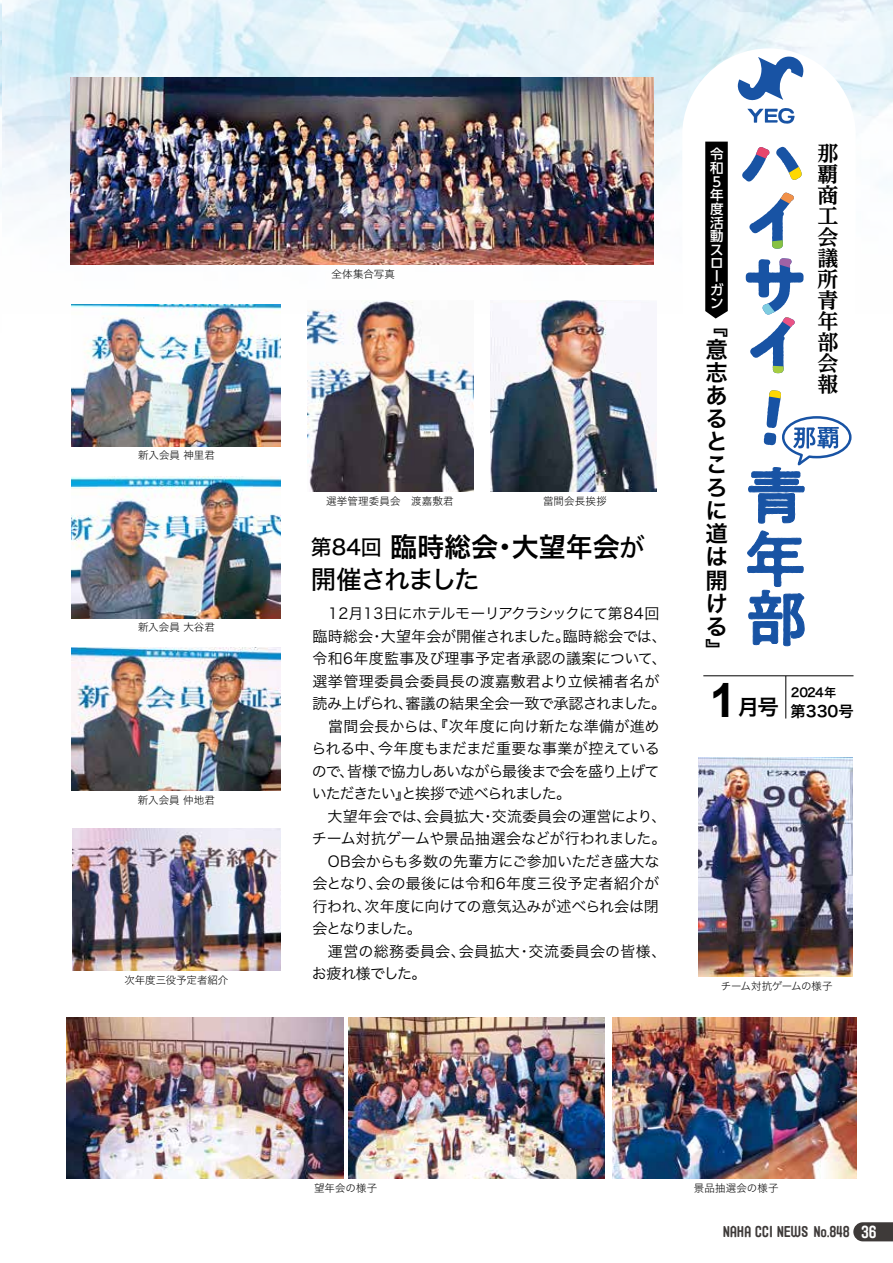
<style>
.page{position:relative;width:893px;height:1263px;background:#fff}
.page>*{position:absolute;margin:0;border:0;box-sizing:border-box;transform-origin:0 0}
.t1{font:700 47.4px "Arial";color:#000}
.t2{font:27px "Hiragino Sans W6";color:#000}
.t3{font:25.5px "Hiragino Sans W5";letter-spacing:-.065em;color:#000}
.t4{font:22.5px/23.1px "Hiragino Sans W6";color:#000}
.t5{font:21.45px "Hira Kaku Pro W6";color:#000}
.t6{font:700 21px/21px "UD Reimin Pro";color:#000;text-align:justify}
.t7{font:21px "Hiragino Sans W5";color:#000}
.t8{font:15.3px "Hira Kaku Pro W6";color:#000}
.t9{font:15px/22.5px "Hiragino Sans W3";letter-spacing:-.01em;color:#000}
.t10{font:15px "Hiragino Sans W3";letter-spacing:.025em;color:#000}
.t11{font:15px/22.5px "Hiragino Sans W3";letter-spacing:-.05em;color:#000}
.t12{font:15px "Hiragino Sans W3";letter-spacing:.02em;color:#000}
.t13{font:15px/22.5px "Hiragino Sans W3";letter-spacing:-.075em;color:#000}
.t14{font:15px "Hiragino Sans W3";letter-spacing:-.03em;color:#000}
.t15{font:15px/22.5px "Hiragino Sans W3";letter-spacing:-.105em;color:#000}
.t16{font:15px "Hiragino Sans W3";letter-spacing:.015em;color:#000}
.t17{font:15px "Circle 20";color:#fff}
.t18{font:13.5px "Circle 20";letter-spacing:-.025em;color:#3e3a39}
.t19{font:500 13.5px/13.5px "UD Shin Go Pro";color:#fff}
.t20{font:12.15px "Hira Kaku Pro W6";letter-spacing:-.03em;color:#000}
.t21{font:10.5px "Hiragino Sans W2";letter-spacing:.005em;color:#050505}
.t22{font:10.5px "Hiragino Sans W2";letter-spacing:-.03em;color:#050505}
.s1{font-family:"Hiragino Sans W5";font-size:25.5px}
</style>
<div class="page">
<img style="left:3px;top:0;width:890px;height:265px">
<svg style="left:682px;top:48px;width:174px;height:671px"></svg>
<hr style="left:785px;top:676px;width:1px;height:42px;background:#000">
<hr style="left:703px;top:675px;width:150px;height:1px;background:#000">
<svg style="left:737px;top:56px;width:67px;height:45px"></svg>
<svg style="left:747px;top:108px;width:48px;height:16px"></svg>
<svg style="left:742px;top:147px;width:28px;height:35px"></svg>
<svg style="left:776px;top:147px;width:26px;height:33px"></svg>
<svg style="left:749px;top:193px;width:45px;height:56px"></svg>
<svg style="left:746px;top:258px;width:58px;height:115px"></svg>
<svg style="left:747px;top:530px;width:58px;height:117px"></svg>
<svg style="left:748px;top:390px;width:105px;height:134px"></svg>
<svg style="left:705px;top:142px;width:23px;height:177px;background:#0b0b0b"></svg>
<img style="left:66px;top:1017px;width:278px;height:161px">
<img style="left:348px;top:1017px;width:257px;height:161px">
<img style="left:612px;top:1017px;width:244px;height:161px">
<img style="left:70px;top:78px;width:584px;height:186px">
<img style="left:307px;top:301px;width:166px;height:190px">
<img style="left:490px;top:300px;width:166px;height:191px">
<img style="left:71px;top:304px;width:210px;height:142px">
<img style="left:71px;top:476px;width:210px;height:142px">
<img style="left:71px;top:648px;width:210px;height:142px">
<img style="left:72px;top:828px;width:209px;height:143px">
<img style="left:699px;top:757px;width:154px;height:219px">
<svg style="left:853px;top:1222px;width:40px;height:19px"></svg>
<p class="t21" style="left:138px;top:446px;width:78px">新入会員神里君</p>
<p class="t21" style="left:138px;top:617px;width:78px">新入会員大谷君</p>
<p class="t21" style="left:138px;top:790px;width:79px">新入会員仲地君</p>
<p class="t21" style="left:125px;top:970px;width:105px">次年度三役予定者紹介</p>
<p class="t21" style="left:331px;top:265px;width:65px">全体集合写真</p>
<p class="t21" style="left:326px;top:492px;width:129px">選挙管理委員会　渡嘉敷君</p>
<p class="t21" style="left:543px;top:492px;width:65px">當間会長挨拶</p>
<h2 class="t2" style="left:390px;top:523px;width:109px">臨時総会</h2>
<h2 class="t2" style="left:512px;top:523px;width:134px">大望年会<span class="s1">が</span></h2>
<h3 class="t7" style="left:311px;top:528px;width:72px">第84回</h3>
<h3 class="t3" style="left:311px;top:557px;width:170px">開催されました</h3>
<p class="t9" style="left:563px;top:601px;width:105px;text-indent:-250px">　12月13日にホテルモーリアクラシックにて第84回臨時総会では、</p>
<h2 class="t2" style="left:492px;top:523px;width:28px">・</h2>
<p class="t9" style="left:381px;top:623px;width:191px">大望年会が開催されました。</p>
<p class="t9" style="left:313px;top:623px;width:62px">臨時総会</p>
<p class="t12" style="left:313px;top:645px;width:356px">令和6年度監事及び理事予定者承認の議案について、</p>
<p class="t10" style="left:313px;top:667px;width:348px">選挙管理委員会委員長の渡嘉敷君より立候補者名が</p>
<p class="t14" style="left:405px;top:690px;width:262px">審議の結果全会一致で承認されました。</p>
<p class="t9" style="left:369px;top:623px;width:16px">・</p>
<p class="t9" style="left:313px;top:691px;width:102px">読み上げられ、</p>
<p class="t9" style="left:313px;top:713px;width:349px">　當間会長からは、『次年度に向け新たな準備が進め</p>
<p class="t9" style="left:378px;top:736px;width:283px">今年度もまだまだ重要な事業が控えている</p>
<p class="t11" style="left:311px;top:736px;width:350px">られる中、<br>ので皆様で協力しあいながら最後まで会を盛り上げて</p>
<p class="t13" style="left:312px;top:758px;width:261px;text-indent:28px">、<br>いただきたいと挨拶で述べられました。</p>
<p class="t9" style="left:395px;top:781px;width:16px">』</p>
<p class="t9" style="left:312px;top:803px;width:121px">　大望年会では、</p>
<p class="t9" style="left:312px;top:826px;width:356px">チーム対抗ゲームや景品抽選会などが行われました。</p>
<p class="t9" style="left:312px;top:848px;width:349px">　OB会からも多数の先輩方にご参加いただき盛大な</p>
<p class="t10" style="left:376px;top:870px;width:285px">会の最後には令和6年度三役予定者紹介が</p>
<p class="t9" style="left:492px;top:803px;width:176px">交流委員会の運営により、</p>
<p class="t9" style="left:424px;top:803px;width:61px">会員拡大</p>
<p class="t9" style="left:481px;top:803px;width:16px">・</p>
<p class="t9" style="left:365px;top:871px;width:296px;text-indent:-52px">会となり、<br>次年度に向けての意気込みが述べられ会は閉</p>
<p class="t15" style="left:312px;top:893px;width:111px">行われ、<br>会となりました。</p>
<p class="t9" style="left:312px;top:938px;width:155px">　運営の総務委員会、お疲れ様でした。</p>
<p class="t16" style="left:529px;top:937px;width:139px">交流委員会の皆様、</p>
<p class="t9" style="left:459px;top:938px;width:63px">会員拡大</p>
<p class="t9" style="left:517px;top:938px;width:16px">・</p>
<p class="t19" style="left:710px;top:147px;width:15px">令和</p>
<p class="t19" style="left:710px;top:175px;width:12px">５</p>
<p class="t19" style="left:710px;top:188px;width:15px">年度活動スローガン</p>
<h3 class="t4" style="left:705px;top:314px;width:24px">『</h3>
<h3 class="t4" style="left:705px;top:337px;width:23px">意志あるところに道は開ける</h3>
<h3 class="t4" style="left:705px;top:637px;width:16px">』</h3>
<h3 class="t6" style="left:817px;top:142px;width:22px">那覇商工会議所青年部会報</h3>
<h1 class="t1" style="left:710px;top:669px;width:28px">1</h1>
<h3 class="t5" style="left:738px;top:688px;width:43px">月号</h3>
<p class="t20" style="left:791px;top:681px;width:47px">2024年</p>
<p class="t8" style="left:790px;top:697px;width:65px">第330号</p>
<p class="t22" style="left:721px;top:977px;width:113px">チーム対抗ゲームの様子</p>
<p class="t21" style="left:314px;top:1178px;width:65px">望年会の様子</p>
<p class="t21" style="left:694px;top:1178px;width:86px">景品抽選会の様子</p>
<p class="t18" style="left:723px;top:1225px;width:128px">NAHA CCI NEWS No.848</p>
<p class="t17" style="left:861px;top:1224px;width:17px">36</p>
</div>
